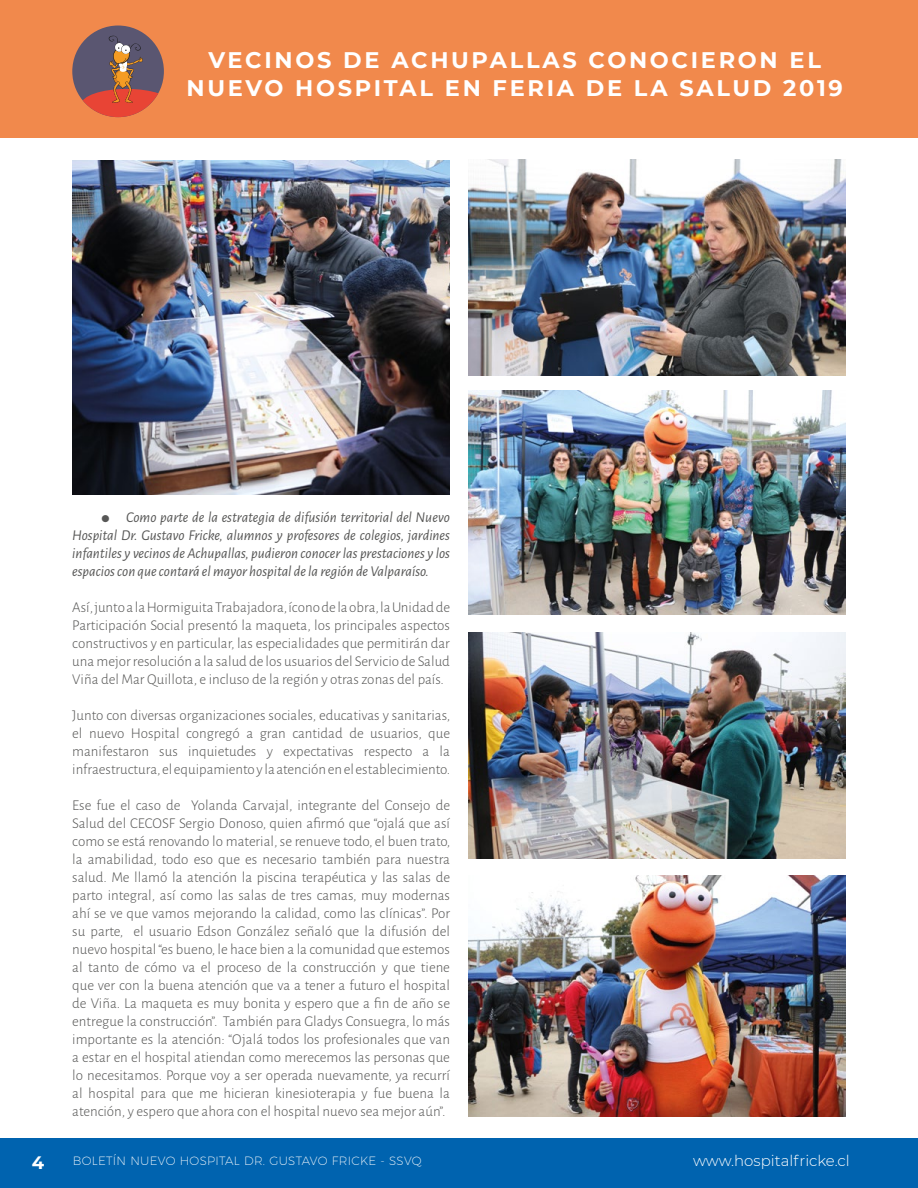
<style>
.page{position:relative;width:918px;height:1188px;background:#fff}
.page>*{position:absolute;margin:0;border:0;box-sizing:border-box;transform-origin:0 0}
.t1{font:700 22.5px/28.5px "Montserrat";letter-spacing:.12em;color:#fff;text-align:center}
.t2{font:700 18px "Montserrat";color:#fff}
.t3{font:300 15px/18px "Alegreya Sans";color:#575756;text-align:justify}
.t4{font:italic 15px/18px "Alegreya Sans";color:#575756;text-align:justify}
.t5{font:300 15px "Montserrat";color:#fff}
.t6{font:200 12px "Montserrat";letter-spacing:.025em;color:#fff}
</style>
<div class="page">
<div style="left:0;top:0;width:918px;height:138px;background:#f1894c"></div>
<img style="left:72px;top:160px;width:378px;height:335px">
<img style="left:468px;top:632px;width:378px;height:227px">
<img style="left:468px;top:159px;width:378px;height:216px">
<img style="left:468px;top:391px;width:378px;height:223px">
<img style="left:468px;top:876px;width:378px;height:241px">
<div style="left:72px;top:26px;width:92px;height:91px;background:#5a5671;border-radius:46px"></div>
<svg style="left:81px;top:35px;width:83px;height:82px"></svg>
<div style="left:0;top:1138px;width:918px;height:50px;background:#0063af"></div>
<h1 class="t1" style="left:187px;top:45px;width:658px">VECINOS DE ACHUPALLAS CONOCIERON EL<br>NUEVO HOSPITAL EN FERIA DE LA SALUD 2019</h1>
<p class="t4" style="left:72px;top:508px;width:379px;text-indent:54px">Como parte de la estrategia de difusión territorial del Nuevo Hospital Dr. Gustavo Fricke, alumnos y profesores de colegios, jardines infantiles y vecinos de Achupallas, pudieron conocer las prestaciones y los espacios con que contará el mayor hospital de la región de Valparaíso.</p>
<p class="t3" style="left:72px;top:598px;width:379px">Así, junto a la Hormiguita Trabajadora, ícono de la obra, la Unidad de Participación Social presentó la maqueta, los principales aspectos constructivos y en particular, las especialidades que permitirán dar una mejor resolución a la salud de los usuarios del Servicio de Salud Viña del Mar Quillota, e incluso de la región y otras zonas del país.</p>
<p class="t3" style="left:72px;top:706px;width:380px">Junto con diversas organizaciones sociales, educativas y sanitarias, el nuevo Hospital congregó a gran cantidad de usuarios, que manifestaron sus inquietudes y expectativas respecto a la infraestructura, el equipamiento y la atención en el establecimiento.</p>
<p class="t3" style="left:72px;top:796px;width:380px">Ese fue el caso de Yolanda Carvajal, integrante del Consejo de Salud del CECOSF Sergio Donoso, quien afirmó que “ojalá que así como se está renovando lo material, se renueve todo, el buen trato, la amabilidad, todo eso que es necesario también para nuestra salud. Me llamó la atención la piscina terapéutica y las salas de parto integral, así como las salas de tres camas, muy modernas ahí se ve que vamos mejorando la calidad, como las clínicas”. Por su parte, el usuario Edson González señaló que la difusión del nuevo hospital “es bueno, le hace bien a la comunidad que estemos al tanto de cómo va el proceso de la construcción y que tiene que ver con la buena atención que va a tener a futuro el hospital de Viña. La maqueta es muy bonita y espero que a fin de año se entregue la construcción”. También para Gladys Consuegra, lo más importante es la atención: “Ojalá todos los profesionales que van a estar en el hospital atiendan como merecemos las personas que lo necesitamos. Porque voy a ser operada nuevamente, ya recurrí al hospital para que me hicieran kinesioterapia y fue buena la atención, y espero que ahora con el hospital nuevo sea mejor aún”.</p>
<p class="t2" style="left:32px;top:1149px;width:14px">4</p>
<p class="t6" style="left:73px;top:1151px;width:351px">BOLETÍN NUEVO HOSPITAL DR. GUSTAVO FRICKE - SSVQ</p>
<p class="t5" style="left:693px;top:1150px;width:158px">www.hospitalfricke.cl</p>
</div>
